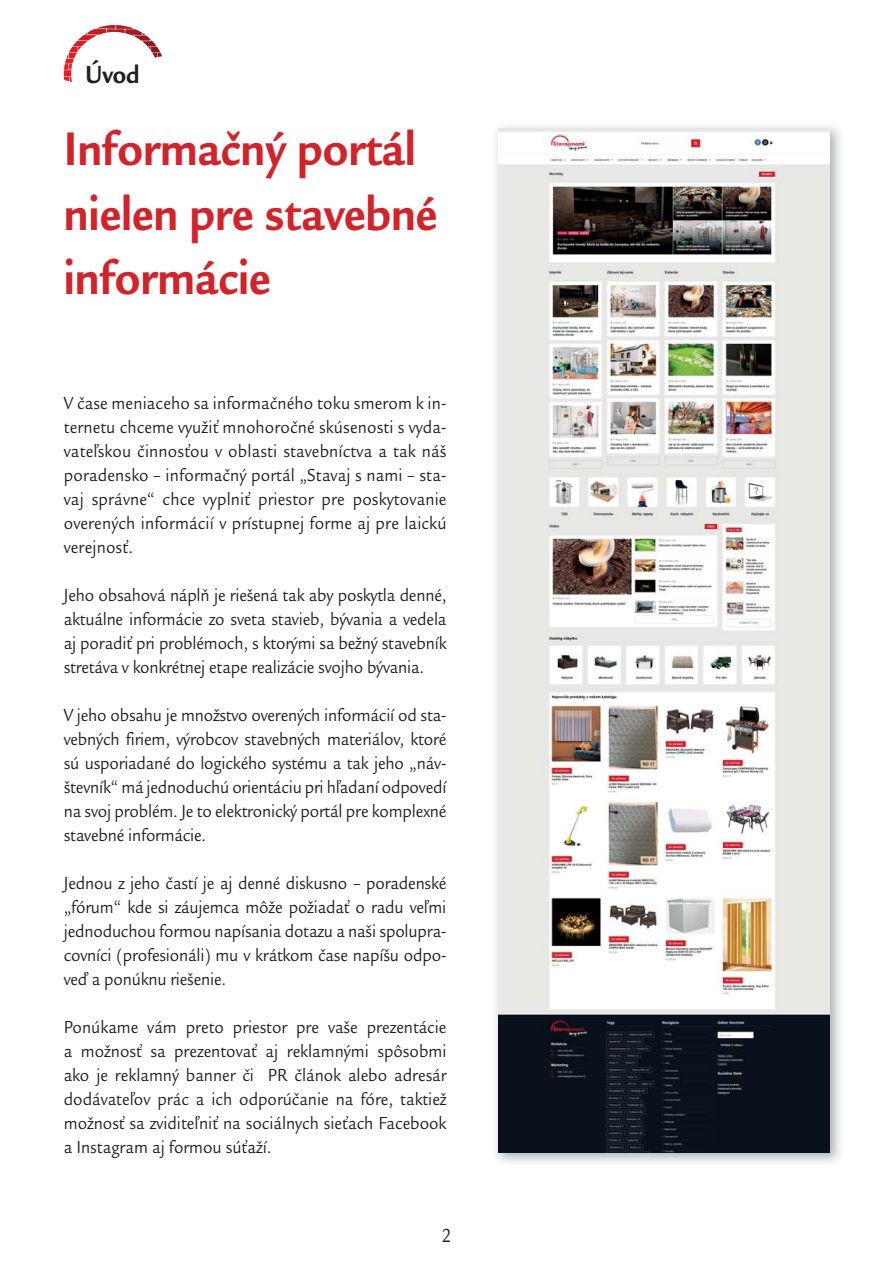
<style>
.page{position:relative;width:893px;height:1263px;background:#fff}
.page>*{position:absolute;margin:0;border:0;box-sizing:border-box;transform-origin:0 0}
.t1{font:700 48.75px/64.3px "Legacy Sans Itc TEE";color:#d2232a;scale:.9 1}
.t2{font:700 25.5px "Legacy Sans Itc TEE";color:#231f20;scale:.9 1}
.t3{font:19.5px "Legacy Sans Itc TEE";color:#231f20;scale:.9 1}
.t4{font:18px/24px "Legacy Sans Itc TEE";letter-spacing:-.01em;color:#231f20;text-align:justify;scale:.9 1}
</style>
<div class="page">
<img style="left:496px;top:126px;width:344px;height:1037px">
<img style="left:498px;top:128px;width:331px;height:1024px">
<svg style="left:64px;top:25px;width:98px;height:57px"></svg>
<h2 class="t2" style="left:85px;top:63px;width:62px">Úvod</h2>
<h1 class="t1" style="left:64px;top:123px;width:417px">Informačný portál nielen pre stavebné informácie</h1>
<p class="t4" style="left:64px;top:393px;width:427px">V čase meniaceho sa informačného toku smerom k in&shy;ternetu chceme využiť mnohoročné skúsenosti s vyda&shy;vateľskou činnosťou v oblasti stavebníctva a tak náš poradensko – informačný portál „Stavaj s nami – sta&shy;vaj správne“ chce vyplniť priestor pre poskytovanie overených informácií v prístupnej forme aj pre laickú verejnosť.</p>
<p class="t4" style="left:64px;top:585px;width:427px">Jeho obsahová náplň je riešená tak aby poskytla denné, aktuálne informácie zo sveta stavieb, bývania a vedela aj poradiť pri problémoch, s ktorými sa bežný stavebník stretáva v konkrétnej etape realizácie svojho bývania.</p>
<p class="t4" style="left:64px;top:705px;width:427px">V jeho obsahu je množstvo overených informácií od sta&shy;vebných firiem, výrobcov stavebných materiálov, ktoré sú usporiadané do logického systému a tak jeho „náv&shy;števník“ má jednoduchú orientáciu pri hľadaní odpovedí na svoj problém. Je to elektronický portál pre komplexné stavebné informácie.</p>
<p class="t4" style="left:64px;top:873px;width:427px">Jednou z jeho častí je aj denné diskusno – poradenské „fórum“ kde si záujemca môže požiadať o radu veľmi jednoduchou formou napísania dotazu a naši spolupra&shy;covníci (profesionáli) mu v krátkom čase napíšu odpo&shy;veď a ponúknu riešenie.</p>
<p class="t4" style="left:64px;top:1017px;width:427px">Ponúkame vám preto priestor pre vaše prezentácie a možnosť sa prezentovať aj reklamnými spôsobmi ako je reklamný banner či PR článok alebo adresár dodávateľov prác a ich odporúčanie na fóre, taktiež možnosť sa zviditeľniť na sociálnych sieťach Facebook a Instagram aj formou súťaží.</p>
<p class="t3" style="left:441px;top:1227px;width:13px">2</p>
</div>
